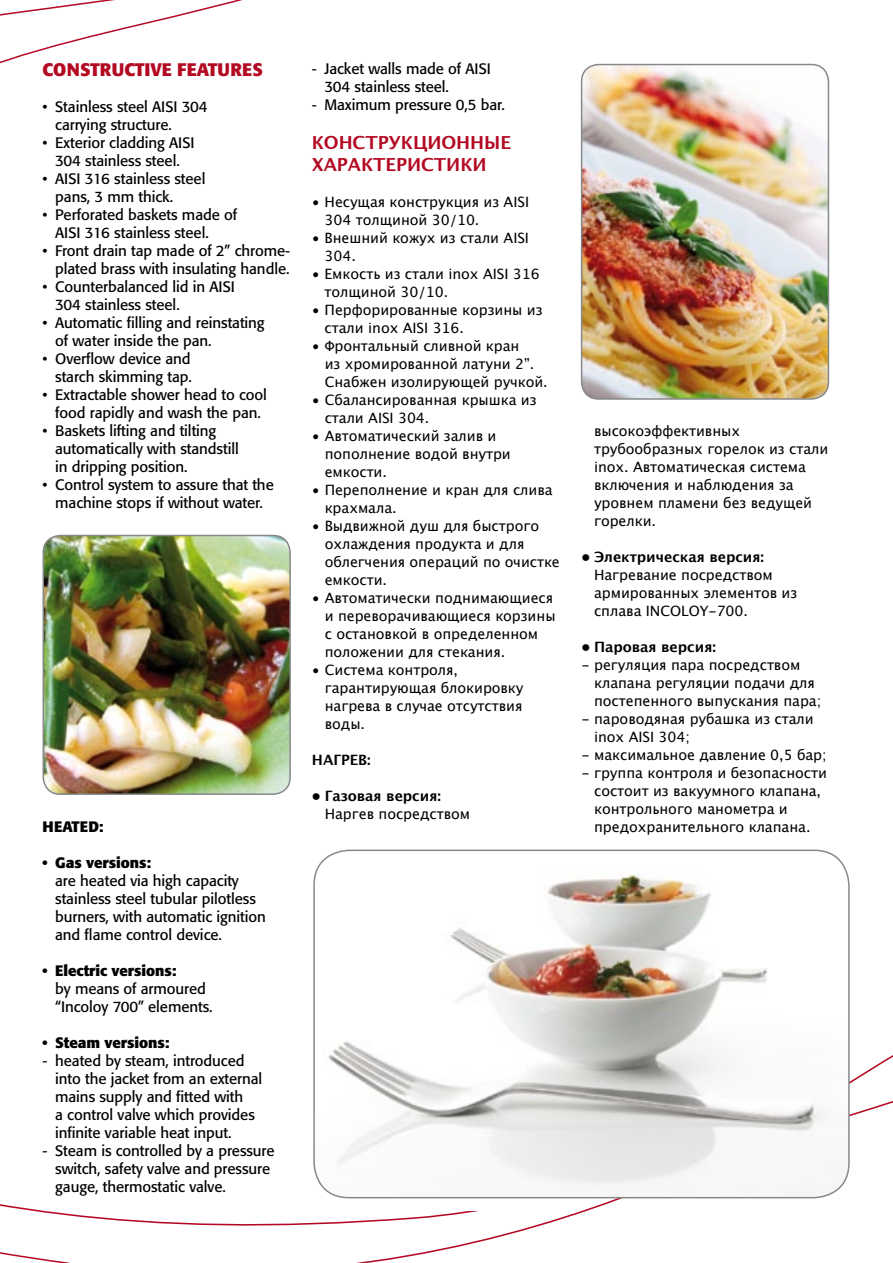
<style>
.page{position:relative;width:893px;height:1263px;background:#fff}
.page>*{position:absolute;margin:0;border:0;box-sizing:border-box;transform-origin:0 0}
.t1{font:700 18px/21.6px "Lucida Grande";letter-spacing:-.005em;color:#b40923}
.t2{font:700 18px "Formata";letter-spacing:-.005em;color:#b40923}
.t3{font:15px/18px "Formata";letter-spacing:-.005em;color:#000}
.t4{font:700 15px "Formata";letter-spacing:-.005em;color:#000}
.t5{font:14.25px/18px "Lucida Grande";letter-spacing:-.005em;color:#000}
.t6{font:700 14.25px "Lucida Grande";letter-spacing:-.005em;color:#000}
</style>
<div class="page">
<svg style="left:0;top:0;width:756px;height:260px"></svg>
<svg style="left:160px;top:1055px;width:733px;height:208px"></svg>
<svg style="left:0;top:1204px;width:160px;height:59px"></svg>
<div style="left:305px;top:1177px;width:250px;height:34px;background:#fff"></div>
<img style="left:582px;top:65px;width:246px;height:334px">
<div style="left:581px;top:64px;width:248px;height:336px;border:2px solid #87888a;border-radius:17px"></div>
<img style="left:43px;top:535px;width:247px;height:259px">
<div style="left:43px;top:535px;width:248px;height:260px;border:2px solid #87888a;border-radius:17px"></div>
<img style="left:314px;top:852px;width:535px;height:346px">
<div style="left:313px;top:849px;width:537px;height:349px;border:2px solid #87888a;border-radius:35px"></div>
<p class="t2" style="left:43px;top:58px;width:222px">CONSTRUCTIVE FEATURES</p>
<p class="t3" style="left:55px;top:98px;width:154px;text-indent:-13px">• Stainless steel AISI 304 carrying structure.</p>
<p class="t3" style="left:43px;top:134px;width:154px;text-align:center">• Exterior cladding AISI<br>304 stainless steel.</p>
<p class="t3" style="left:55px;top:170px;width:152px;text-indent:-13px">• AISI 316 stainless steel pans, 3 mm thick.</p>
<p class="t3" style="left:55px;top:206px;width:183px;text-indent:-13px">• Perforated baskets made of<br>AISI 316 stainless steel.</p>
<p class="t3" style="left:42px;top:242px;width:249px;text-align:right">• Front drain tap made of 2” chrome&shy;plated brass with insulating handle.</p>
<p class="t3" style="left:55px;top:278px;width:181px;text-indent:-13px">• Counterbalanced lid in AISI<br>304 stainless steel.</p>
<p class="t3" style="left:55px;top:314px;width:211px;text-indent:-13px">• Automatic filling and reinstating of water inside the pan.</p>
<p class="t3" style="left:42px;top:350px;width:151px;text-align:right">• Overflow device and starch skimming tap.</p>
<p class="t3" style="left:42px;top:386px;width:226px;text-align:center">• Extractable shower head to cool food rapidly and wash the pan.</p>
<p class="t3" style="left:55px;top:422px;width:185px;text-indent:-13px">• Baskets lifting and tilting automatically with standstill in dripping position.</p>
<p class="t3" style="left:42px;top:476px;width:233px;text-align:center">• Control system to assure that the machine stops if without water.</p>
<p class="t4" style="left:42px;top:817px;width:22px">Heated</p>
<p class="t4" style="left:99px;top:817px;width:6px">:</p>
<p class="t4" style="left:42px;top:853px;width:110px">• Gas versions:</p>
<p class="t3" style="left:55px;top:872px;width:212px">are heated via high capacity stainless steel tubular pilotless burners, with automatic ignition and flame control device.</p>
<p class="t4" style="left:42px;top:961px;width:135px">• Electric versions:</p>
<p class="t3" style="left:55px;top:980px;width:159px">by means of armoured “Incoloy 700” elements.</p>
<p class="t4" style="left:42px;top:1033px;width:129px">• Steam versions:</p>
<p class="t3" style="left:55px;top:1052px;width:209px;text-indent:-13px">- heated by steam, introduced into the jacket from an external mains supply and fitted with<br>a control valve which provides infinite variable heat input.</p>
<p class="t3" style="left:55px;top:1142px;width:221px;text-indent:-13px">- Steam is controlled by a pressure switch, safety valve and pressure gauge, thermostatic valve.</p>
<p class="t3" style="left:325px;top:59px;width:168px;text-indent:-13px">- Jacket walls made of AISI<br>304 stainless steel.</p>
<p class="t3" style="left:312px;top:95px;width:195px">- Maximum pressure 0,5 bar.</p>
<p class="t1" style="left:312px;top:132px;width:201px">КОНСТРУКЦИОННЫЕ<br>ХАРАКТЕРИСТИКИ</p>
<p class="t5" style="left:325px;top:193px;width:206px;text-indent:-13px">• Несущая конструкция из AISI<br>304 толщиной 30/10.</p>
<p class="t5" style="left:325px;top:229px;width:206px;text-indent:-13px">• Внешний кожух из стали AISI<br>304.</p>
<p class="t5" style="left:325px;top:265px;width:217px;text-indent:-13px">• Емкость из стали inox AISI 316 толщиной 30/10.</p>
<p class="t5" style="left:325px;top:301px;width:219px;text-indent:-13px">• Перфорированные корзины из стали inox AISI 316.</p>
<p class="t5" style="left:325px;top:337px;width:225px;text-indent:-13px">• Фронтальный сливной кран<br>из хромированной латуни 2”.<br>Снабжен изолирующей ручкой.</p>
<p class="t5" style="left:325px;top:391px;width:213px;text-indent:-13px">• Сбалансированная крышка из стали AISI 304.</p>
<p class="t5" style="left:325px;top:427px;width:188px;text-indent:-13px">• Автоматический залив и пополнение водой внутри емкости.</p>
<p class="t5" style="left:325px;top:481px;width:229px;text-indent:-13px">• Переполнение и кран для слива крахмала.</p>
<p class="t5" style="left:325px;top:517px;width:237px;text-indent:-13px">• Выдвижной душ для быстрого охлаждения продукта и для облегчения операций по очистке емкости.</p>
<p class="t5" style="left:325px;top:589px;width:232px;text-indent:-13px">• Автоматически поднимающиеся и переворачивающиеся корзины с остановкой в определенном положении для стекания.</p>
<p class="t5" style="left:325px;top:661px;width:200px;text-indent:-13px">• Система контроля, гарантирующая блокировку нагрева в случае отсутствия воды.</p>
<p class="t6" style="left:312px;top:748px;width:60px">НАГРЕВ:</p>
<p class="t6" style="left:312px;top:784px;width:130px">• Газовая версия:</p>
<p class="t5" style="left:325px;top:805px;width:147px">Наргев посредством</p>
<p class="t5" style="left:594px;top:422px;width:236px">высокоэффективных трубообразных горелок из стали inox. Автоматическая система включения и наблюдения за уровнем пламени без ведущей горелки.</p>
<p class="t6" style="left:581px;top:546px;width:184px">• Электрическая версия:</p>
<p class="t5" style="left:594px;top:566px;width:205px">Нагревание посредством армированных элементов из сплава INCOLOY-700.</p>
<p class="t6" style="left:581px;top:636px;width:136px">• Паровая версия:</p>
<p class="t5" style="left:594px;top:656px;width:229px;text-indent:-13px">- регуляция пара посредством клапана регуляции подачи для постепенного выпускания пара;</p>
<p class="t5" style="left:594px;top:710px;width:221px;text-indent:-13px">- пароводяная рубашка из стали inox AISI 304;</p>
<p class="t5" style="left:581px;top:746px;width:247px">- максимальное давление 0,5 бар;</p>
<p class="t5" style="left:594px;top:764px;width:234px;text-indent:-13px">- группа контроля и безопасности состоит из вакуумного клапана, контрольного манометра и предохранительного клапана.</p>
</div>
